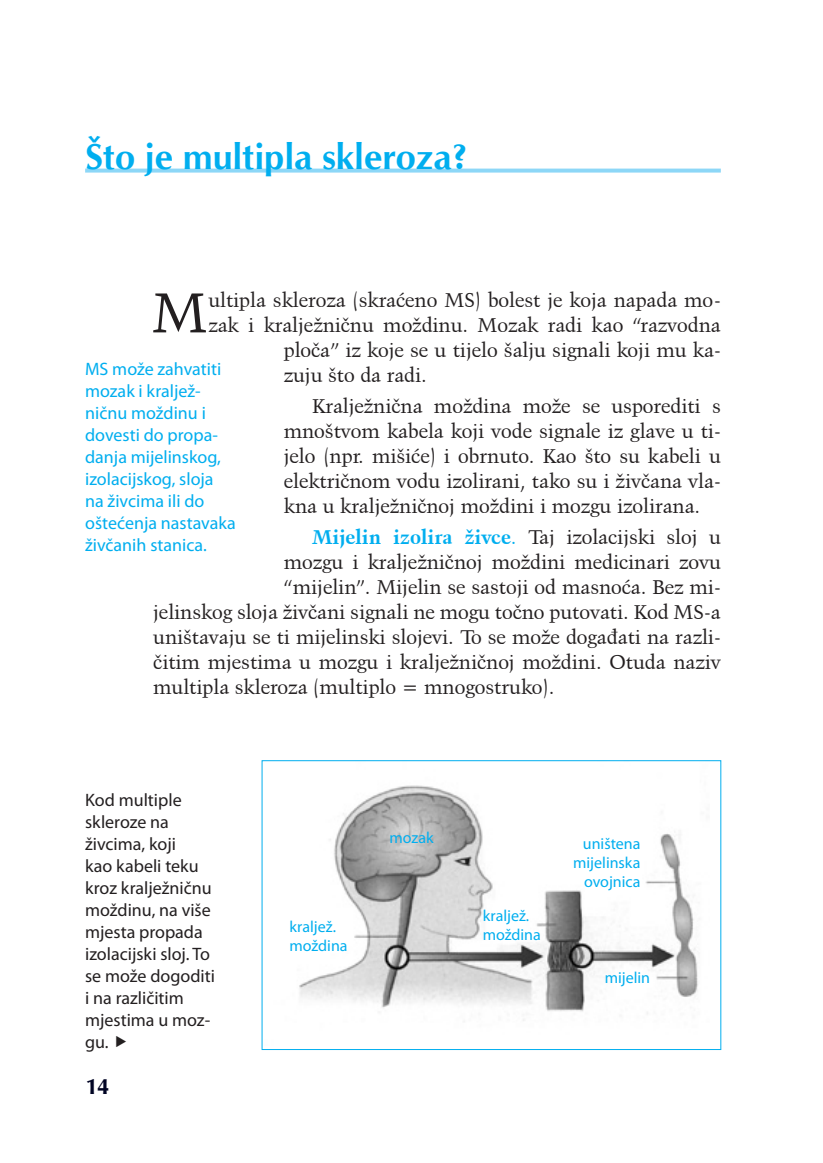
<style>
.page{position:relative;width:823px;height:1163px;background:#fff}
.page>*{position:absolute;margin:0;border:0;box-sizing:border-box;transform-origin:0 0}
.body_bull{font:56px "Kuenstler 480 BT";color:#231f20}
.naslov_1{font:700 36px "CG Omega";color:#00aeef}
.t1{font:700 22px "CG Omega";color:#000424}
.body_tekst{font:20px/25px "Kuenstler 480 BT";color:#231f20;text-align:justify}
.body_bull-2{font:20px "Kuenstler 480 BT";color:#231f20}
.body_tekst-2{font:700 20px "Kuenstler 480 BT";color:#00aeef}
.okvir_2{font:18px/22px "Myriad Pro";color:#231f20}
.okvir{font:18px/22px "Myriad Pro";color:#00aeef}
.slika{font:16px/19.2px "Myriad Pro";color:#00aeef}
.s1{font-weight:400}
.s2{font-weight:400;color:#231f20}
</style>
<div class="page">
<img style="left:299px;top:785px;width:399px;height:236px">
<div style="left:261px;top:760px;width:459px;height:289px;border:1px solid #00aeef"></div>
<svg style="left:85px;top:168px;width:635px;height:4px;background:#9ddcf8"></svg>
<p class="naslov_1" style="left:85px;top:133px;width:384px">Što je multipla skleroza?</p>
<p class="body_bull" style="left:152px;top:278px;width:57px">M</p>
<p class="body_bull-2" style="left:208px;top:288px;width:513px">ultipla skleroza (skraćeno MS) bolest je koja napada mo-</p>
<p class="body_bull-2" style="left:208px;top:313px;width:513px">zak i kralježničnu moždinu. Mozak radi kao “razvodna</p>
<p class="body_bull-2" style="left:283px;top:338px;width:438px">ploča” iz koje se u tijelo šalju signali koji mu ka-</p>
<p class="body_bull-2" style="left:283px;top:363px;width:145px">zuju što da radi.</p>
<p class="body_tekst" style="left:283px;top:393px;width:438px;text-indent:28px">Kralježnična moždina može se usporediti s mnoštvom kabela koji vode signale iz glave u ti&shy;jelo (npr. mišiće) i obrnuto. Kao što su kabeli u električnom vodu izolirani, tako su i živčana vla&shy;kna u kralježničnoj moždini i mozgu izolirana.</p>
<p class="body_tekst-2" style="left:312px;top:524px;width:410px">Mijelin izolira živce<span class="s1">.</span> <span class="s2">Taj izolacijski sloj u</span></p>
<p class="body_tekst" style="left:283px;top:549px;width:438px">mozgu i kralježničnoj moždini medicinari zovu</p>
<p class="body_tekst" style="left:283px;top:574px;width:438px">“mijelin”. Mijelin se sastoji od masnoća. Bez mi-</p>
<p class="body_tekst" style="left:153px;top:599px;width:568px">jelinskog sloja živčani signali ne mogu točno putovati. Kod MS-a</p>
<p class="body_tekst" style="left:153px;top:624px;width:568px">uništavaju se ti mijelinski slojevi. To se može događati na razli-</p>
<p class="body_tekst" style="left:153px;top:649px;width:568px">čitim mjestima u mozgu i kralježničnoj moždini. Otuda naziv</p>
<p class="body_tekst" style="left:153px;top:674px;width:402px">multipla skleroza (multiplo = mnogostruko).</p>
<p class="okvir" style="left:85px;top:357px;width:152px">MS može zahvatiti mozak i kraljež&shy;ničnu moždinu i dovesti do propa&shy;danja mijelinskog, izolacijskog, sloja na živcima ili do oštećenja nastavaka živčanih stanica.</p>
<p class="okvir_2" style="left:85px;top:788px;width:131px">Kod multiple skleroze na živcima, koji<br>kao kabeli teku kroz kralježničnu moždinu, na više mjesta propada izolacijski sloj. To se može dogoditi i na različitim mjestima u moz&shy;gu.</p>
<p class="t1" style="left:85px;top:1072px;width:26px">14</p>
<p class="slika" style="left:289px;top:916px;width:60px">kraljež. moždina</p>
<p class="slika" style="left:389px;top:827px;width:46px">mozak</p>
<p class="slika" style="left:482px;top:905px;width:60px">kraljež. moždina</p>
<p class="slika" style="left:573px;top:833px;width:69px;text-align:right">uništena mijelinska ovojnica</p>
<p class="slika" style="left:604px;top:967px;width:47px">mijelin</p>
</div>
